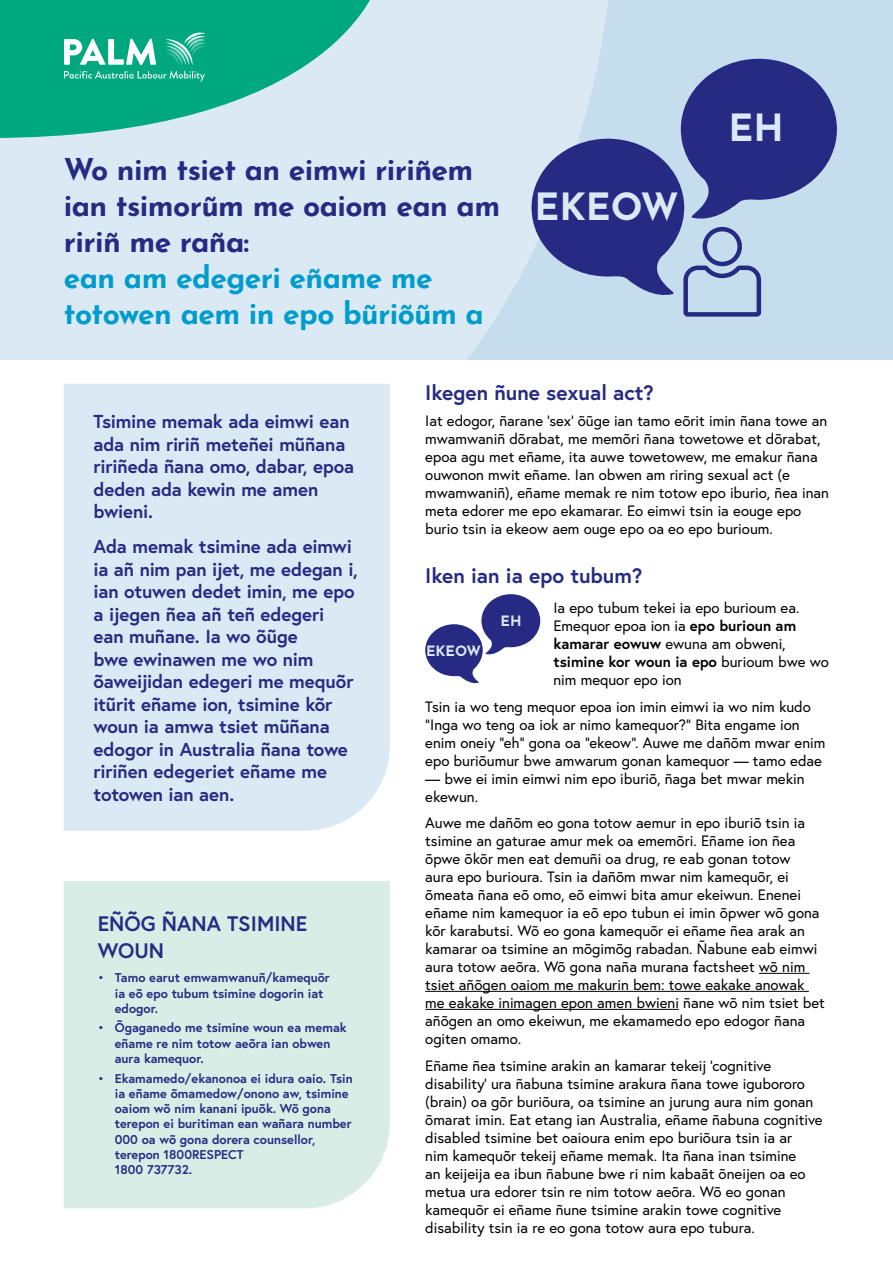
<style>
.page{position:relative;width:893px;height:1263px;background:#fff}
.page>*{position:absolute;margin:0;border:0;box-sizing:border-box;transform-origin:0 0}
.t1{font:700 37.5px "Josefin Sans";color:#dae9f4}
.t2{font:700 30px/36px "Josefin Sans";letter-spacing:-.02em;color:#262a82}
.t3{font:700 30px/36px "Josefin Sans";letter-spacing:-.02em;color:#009ccd}
.t4{font:700 21px/27px "Europa";color:#262a82}
.t5{font:700 18.75px/22.5px "Europa";letter-spacing:-.01em;color:#262a82}
.t6{font:15px/18px "Europa";color:#000}
.t7{font:700 14.25px "Josefin Sans";color:#dae9f4}
.t8{font:700 12.75px/15.3px "Europa";color:#262a82}
.s1{font-weight:400}
.s2{font-weight:700}
</style>
<div class="page">
<div style="left:320px;top:0;width:573px;height:360px;background:#c5dded"></div>
<div style="left:0;top:0;width:608px;height:360px;background:#dae9f4"></div>
<svg style="left:0;top:0;width:379px;height:138px;background:#41bba3"></svg>
<svg style="left:64px;top:39px;width:92px;height:26px"></svg>
<svg style="left:64px;top:71px;width:141px;height:11px;background:#32b998"></svg>
<svg style="left:166px;top:33px;width:39px;height:32px"></svg>
<hr style="left:759px;top:973px;width:50px;height:1px;background:#000">
<hr style="left:425px;top:991px;width:384px;height:1px;background:#000">
<hr style="left:425px;top:1009px;width:254px;height:1px;background:#000">
<svg style="left:425px;top:594px;width:115px;height:90px"></svg>
<svg style="left:531px;top:59px;width:306px;height:260px"></svg>
<div style="left:64px;top:384px;width:326px;height:447px;background:#dae9f4"></div>
<div style="left:64px;top:881px;width:326px;height:327px;background:#d7ede6"></div>
<h2 class="t2" style="left:64px;top:147px;width:438px">Wo nim tsiet an eimwi ririñem ian tsimorũm me oaiom ean am ririñ me raña:</h2>
<h2 class="t3" style="left:64px;top:255px;width:422px">ean am edegeri eñame me totowen aem in epo bũriõũm a</h2>
<h1 class="t1" style="left:534px;top:173px;width:146px">EKEOW</h1>
<h1 class="t1" style="left:728px;top:94px;width:57px">EH</h1>
<p class="t5" style="left:94px;top:410px;width:262px">Tsimine memak ada eimwi ean ada nim ririñ meteñei mũñana ririñeda ñana omo, dabar, epoa deden ada kewin me amen bwieni.</p>
<p class="t5" style="left:94px;top:535px;width:266px">Ada memak tsimine ada eimwi ia añ nim pan ijet, me edegan i, ian otuwen dedet imin, me epo a ijegen ñea añ teñ edegeri ean muñane. Ia wo õũge<br>bwe ewinawen me wo nim õaweijidan edegeri me mequõr itũrit eñame ion, tsimine kõr woun ia amwa tsiet mũñana edogor in Australia ñana towe ririñen edegeriet eñame me totowen ian aen.</p>
<h3 class="t4" style="left:98px;top:910px;width:211px">EÑÕG ÑANA TSIMINE<br>WOUN</h3>
<p class="t8" style="left:115px;top:970px;width:217px;text-indent:-17px"><span class="s1">•</span> Tamo earut emwamwanuñ/kamequõr ia eõ epo tubum tsimine dogorin iat edogor.</p>
<p class="t8" style="left:115px;top:1020px;width:233px;text-indent:-17px"><span class="s1">•</span> Õgaganedo me tsimine woun ea memak eñame re nim totow aeõra ian obwen aura kamequor.</p>
<p class="t8" style="left:115px;top:1070px;width:239px;text-indent:-17px"><span class="s1">•</span> Ekamamedo/ekanonoa ei idura oaio. Tsin ia eñame õmamedow/onono aw, tsimine oaiom wõ nim kanani ipuõk. Wõ gona terepon ei buritiman ean wañara number<br>000 oa wõ gona dorera counsellor, terepon 1800RESPECT<br>1800 737732.</p>
<h3 class="t4" style="left:425px;top:378px;width:230px">Ikegen ñune sexual act?</h3>
<p class="t6" style="left:425px;top:412px;width:405px">Iat edogor, ñarane ‘sex’ õũge ian tamo eõrit imin ñana towe an mwamwaniñ dõrabat, me memõri ñana towetowe et dõrabat, epoa agu met eñame, ita auwe towetowew, me emakur ñana ouwonon mwit eñame. Ian obwen am riring sexual act (e mwamwaniñ), eñame memak re nim totow epo iburio, ñea inan meta edorer me epo ekamarar. Eo eimwi tsin ia eouge epo burio tsin ia ekeow aem ouge epo oa eo epo burioum.</p>
<h3 class="t4" style="left:425px;top:561px;width:219px">Iken ian ia epo tubum?</h3>
<p class="t7" style="left:500px;top:608px;width:23px">EH</p>
<p class="t7" style="left:426px;top:638px;width:56px">EKEOW</p>
<p class="t6" style="left:553px;top:599px;width:277px">Ia epo tubum tekei ia epo burioum ea.<br>Emequor epoa ion ia <span class="s2">epo burioun am kamarar eowuw</span> ewuna am obweni, <span class="s2">tsimine kor woun ia epo</span> burioum bwe wo nim mequor epo ion</p>
<p class="t6" style="left:425px;top:697px;width:402px">Tsin ia wo teng mequor epoa ion imin eimwi ia wo nim kudo “Inga wo teng oa iok ar nimo kamequor?” Bita engame ion enim oneiy “eh” gona oa “ekeow”. Auwe me dañõm mwar enim epo buriõumur bwe amwarum gonan kamequor — tamo edae</p>
<p class="t6" style="left:425px;top:769px;width:381px">— bwe ei imin eimwi nim epo iburiõ, ñaga bet mwar mekin ekewun.</p>
<p class="t6" style="left:425px;top:814px;width:401px">Auwe me dañõm eo gona totow aemur in epo iburiõ tsin ia tsimine an gaturae amur mek oa ememõri. Eñame ion ñea õpwe õkõr men eat demuñi oa drug, re eab gonan totow<br>aura epo burioura. Tsin ia dañõm mwar nim kamequõr, ei õmeata ñana eõ omo, eõ eimwi bita amur ekeiwun. Enenei eñame nim kamequor ia eõ epo tubun ei imin õpwer wõ gona kõr karabutsi. Wõ eo gona kamequõr ei eñame ñea arak an kamarar oa tsimine an mõgimõg rabadan. Ñabune eab eimwi aura totow aeõra. Wõ gona naña murana factsheet wõ nim tsiet añõgen oaiom me makurin bem: towe eakake anowak me eakake inimagen epon amen bwieni ñane wõ nim tsiet bet añõgen an omo ekeiwun, me ekamamedo epo edogor ñana ogiten omamo.</p>
<p class="t6" style="left:425px;top:1056px;width:399px">Eñame ñea tsimine arakin an kamarar tekeij ‘cognitive disability’ ura ñabuna tsimine arakura ñana towe igubororo (brain) oa gõr buriõura, oa tsimine an jurung aura nim gonan õmarat imin. Eat etang ian Australia, eñame ñabuna cognitive disabled tsimine bet oaioura enim epo buriõura tsin ia ar<br>nim kamequõr tekeij eñame memak. Ita ñana inan tsimine<br>an keijeija ea ibun ñabune bwe ri nim kabaãt õneijen oa eo metua ura edorer tsin re nim totow aeõra. Wõ eo gonan kamequõr ei eñame ñune tsimine arakin towe cognitive disability tsin ia re eo gona totow aura epo tubura.</p>
</div>
